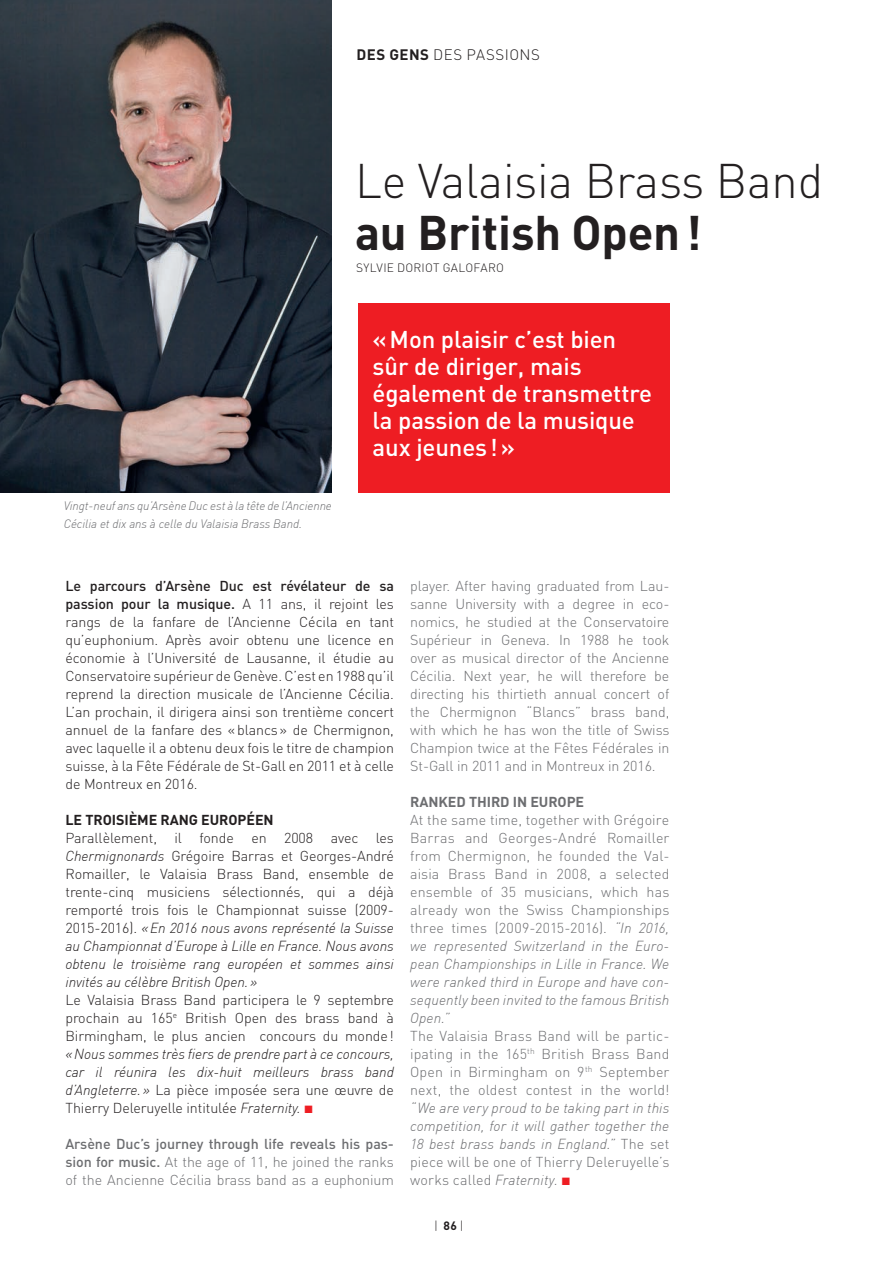
<style>
.page{position:relative;width:893px;height:1263px;background:#fff}
.page>*{position:absolute;margin:0;border:0;box-sizing:border-box;transform-origin:0 0}
.Titre_chronicle{font:300 48px "DIN";letter-spacing:-.005em;color:#231f20}
.Titre_chronicle-2{font:700 48px "DIN";letter-spacing:-.005em;color:#231f20}
.t1{font:500 24px/27px "DIN";letter-spacing:-.005em;color:#fff}
.Titre_chronicle-3{font:300 15px "DIN";letter-spacing:.03em;color:#231f20}
.Texte_EN{font:300 14.25px/18px "DIN";letter-spacing:-.005em;color:#6c6d70;text-align:justify}
.Texte_FR{font:300 14.25px/18px "DIN";letter-spacing:-.005em;color:#231f20;text-align:justify}
.Texte_FR-2{font:700 14.25px "DIN";letter-spacing:-.005em;color:#231f20}
.Texte_EN-2{font:700 14.25px "DIN";letter-spacing:-.005em;color:#6c6d70}
.Texte_FR-3{font:italic 300 12px/18px "DIN";letter-spacing:-.005em;color:#6c6d70}
.Journaliste{font:300 12px "DIN";letter-spacing:.02em;color:#231f20}
.Texte_EN-3{font:300 12px "DIN";color:#231f20}
.s1{font-weight:700}
.s2{font-weight:500}
.s3{font-style:italic}
.s4{font-family:"Chronicle Text G1";font-weight:400;font-size:12px;color:#ee1d23}
</style>
<div class="page">
<div style="left:358px;top:303px;width:311px;height:189px;background:#ee1d23"></div>
<img style="left:0;top:0;width:332px;height:492px">
<p class="Titre_chronicle-3" style="left:356px;top:45px;width:185px"><span class="s1">DES GENS</span> DES PASSIONS</p>
<p class="Titre_chronicle" style="left:355px;top:151px;width:469px">Le Valaisia Brass Band</p>
<p class="Titre_chronicle-2" style="left:355px;top:202px;width:348px">au British Open!</p>
<p class="Journaliste" style="left:356px;top:260px;width:150px">SYLVIE DORIOT GALOFARO</p>
<p class="Texte_FR-3" style="left:64px;top:497px;width:270px">Vingt-neuf ans qu’Arsène Duc est à la tête de l’Ancienne<br>Cécilia et dix ans à celle du Valaisia Brass Band.</p>
<p class="t1" style="left:373px;top:325px;width:281px">«Mon plaisir c’est bien sûr de diriger, mais également de transmettre la passion de la musique aux jeunes!»</p>
<p class="Texte_FR" style="left:65px;top:577px;width:330px"><span class="s2">Le parcours d’Arsène Duc est révélateur de sa passion pour la musique.</span> A 11 ans, il rejoint les rangs de la fanfare de l’Ancienne Cécila en tant qu’euphonium. Après avoir obtenu une licence en économie à l’Université de Lausanne, il étudie au Conservatoire supérieur de Genève. C’est en 1988 qu’il reprend la direction musicale de l’Ancienne Cécilia.<br>L’an prochain, il dirigera ainsi son trentième concert annuel de la fanfare des «blancs» de Chermignon, avec laquelle il a obtenu deux fois le titre de champion suisse, à la Fête Fédérale de St-Gall en 2011 et à celle de Montreux en 2016.</p>
<p class="Texte_FR-2" style="left:65px;top:811px;width:210px">LE TROISIÈME RANG EUROPÉEN</p>
<p class="Texte_FR" style="left:65px;top:829px;width:330px">Parallèlement, il fonde en 2008 avec les <span class="s3">Chermignonards</span> Grégoire Barras et Georges-André Romailler, le Valaisia Brass Band, ensemble de trente-cinq musiciens sélectionnés, qui a déjà remporté trois fois le Championnat suisse (2009- 2015-2016). <span class="s3">«En 2016 nous avons représenté la Suisse au Championnat d’Europe à Lille en France. Nous avons obtenu le troisième rang européen et sommes ainsi invités au célèbre British Open.»</span></p>
<p class="Texte_FR" style="left:65px;top:991px;width:330px">Le Valaisia Brass Band participera le 9 septembre prochain au 165<sup>e</sup> British Open des brass band à Birmingham, le plus ancien concours du monde! <span class="s3">« Nous sommes très fiers de prendre part à ce concours, car il réunira les dix-huit meilleurs brass band d’Angleterre.»</span> La pièce imposée sera une œuvre de Thierry Deleruyelle intitulée <span class="s3">Fraternity.</span> <span class="s4">•</span></p>
<p class="Texte_EN" style="left:65px;top:1135px;width:330px"><span class="s2">Arsène Duc’s journey through life reveals his pas&shy;sion for music.</span> At the age of 11, he joined the ranks of the Ancienne Cécilia brass band as a euphonium</p>
<p class="Texte_EN" style="left:410px;top:577px;width:261px">player. After having graduated from Lau&shy;sanne University with a degree in eco&shy;nomics, he studied at the Conservatoire Supérieur in Geneva. In 1988 he took over as musical director of the Ancienne Cécilia. Next year, he will therefore be directing his thirtieth annual concert of the Chermignon “Blancs” brass band, with which he has won the title of Swiss Champion twice at the Fêtes Fédérales in St-Gall in 2011 and in Montreux in 2016.</p>
<p class="Texte_EN-2" style="left:410px;top:793px;width:176px">RANKED THIRD IN EUROPE</p>
<p class="Texte_EN" style="left:410px;top:811px;width:261px">At the same time, together with Grégoire Barras and Georges-André Romailler from Chermignon, he founded the Val&shy;aisia Brass Band in 2008, a selected ensemble of 35 musicians, which has already won the Swiss Championships three times (2009-2015-2016). <span class="s3">“In 2016, we represented Switzerland in the Euro&shy;pean Championships in Lille in France. We were ranked third in Europe and have con&shy;sequently been invited to the famous British Open.”</span></p>
<p class="Texte_EN" style="left:410px;top:1027px;width:261px">The Valaisia Brass Band will be partic&shy;ipating in the 165<sup>th</sup> British Brass Band Open in Birmingham on 9<sup>th</sup> September next, the oldest contest in the world! <span class="s3">“We are very proud to be taking part in this competition, for it will gather together the 18 best brass bands in England.”</span> The set piece will be one of Thierry Deleruyelle’s works called <span class="s3">Fraternity.</span> <span class="s4">•</span></p>
<p class="Texte_EN-3" style="left:434px;top:1218px;width:31px">| <span class="s1">86</span> |</p>
</div>
